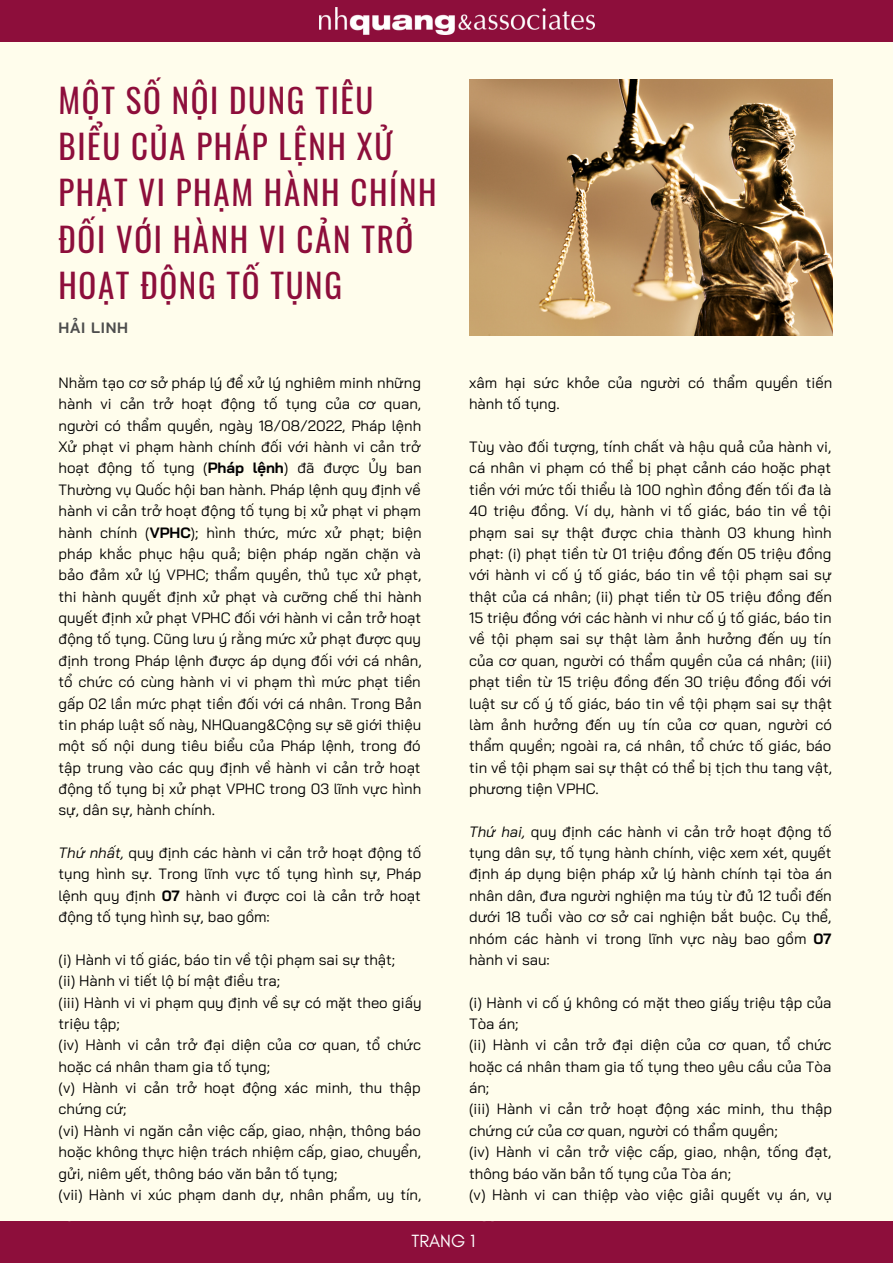
<style>
.page{position:relative;width:893px;height:1264px;background:#fff}
.page>*{position:absolute;margin:0;border:0;box-sizing:border-box;transform-origin:0 0}
.t1{font:33px/46px "Oswald";letter-spacing:.05em;color:#8d0e3b}
.t2{font:18px "Glacial Indifference";color:#fff}
.t3{font:15px/21.3px "Bai Jamjuree";color:#000;text-align:justify}
.t4{font:700 15px "Bai Jamjuree";letter-spacing:.05em;color:#4d4d4d}
.s1{font-weight:700}
.s2{font-style:italic}
</style>
<div class="page">
<div style="left:0;top:0;width:892px;height:1262px;background:#fffdec"></div>
<div style="left:0;top:0;width:892px;height:42px;background:#8d0e3b"></div>
<div style="left:0;top:1221px;width:892px;height:41px;background:#8d0e3b"></div>
<img style="left:469px;top:79px;width:363px;height:257px">
<img style="left:319px;top:7px;width:275px;height:27px">
<h1 class="t1" style="left:58px;top:76px;width:379px">MỘT SỐ NỘI DUNG TIÊU<br>BIỂU CỦA PHÁP LỆNH XỬ<br>PHẠT VI PHẠM HÀNH CHÍNH<br>ĐỐI VỚI HÀNH VI CẢN TRỞ<br>HOẠT ĐỘNG TỐ TỤNG</h1>
<p class="t4" style="left:58px;top:318px;width:71px">HẢI LINH</p>
<p class="t3" style="left:58px;top:372px;width:364px">Nhằm tạo cơ sở pháp lý để xử lý nghiêm minh những hành vi cản trở hoạt động tố tụng của cơ quan, người có thẩm quyền, ngày 18/08/2022, Pháp lệnh Xử phạt vi phạm hành chính đối với hành vi cản trở hoạt động tố tụng (<span class="s1">Pháp lệnh</span>) đã được Ủy ban Thường vụ Quốc hội ban hành. Pháp lệnh quy định về hành vi cản trở hoạt động tố tụng bị xử phạt vi phạm hành chính (<span class="s1">VPHC</span>); hình thức, mức xử phạt; biện pháp khắc phục hậu quả; biện pháp ngăn chặn và bảo đảm xử lý VPHC; thẩm quyền, thủ tục xử phạt, thi hành quyết định xử phạt và cưỡng chế thi hành quyết định xử phạt VPHC đối với hành vi cản trở hoạt động tố tụng. Cũng lưu ý rằng mức xử phạt được quy định trong Pháp lệnh được áp dụng đối với cá nhân, tổ chức có cùng hành vi vi phạm thì mức phạt tiền gấp 02 lần mức phạt tiền đối với cá nhân. Trong Bản tin pháp luật số này, NHQuang&amp;Cộng sự sẽ giới thiệu một số nội dung tiêu biểu của Pháp lệnh, trong đó tập trung vào các quy định về hành vi cản trở hoạt động tố tụng bị xử phạt VPHC trong 03 lĩnh vực hình sự, dân sự, hành chính.</p>
<p class="t3" style="left:58px;top:841px;width:364px"><span class="s2">Thứ nhất,</span> quy định các hành vi cản trở hoạt động tố tụng hình sự. Trong lĩnh vực tố tụng hình sự, Pháp lệnh quy định <span class="s1">07</span> hành vi được coi là cản trở hoạt động tố tụng hình sự, bao gồm:</p>
<p class="t3" style="left:58px;top:948px;width:364px;text-align:left">(i) Hành vi tố giác, báo tin về tội phạm sai sự thật;<br>(ii) Hành vi tiết lộ bí mật điều tra;<br>(iii) Hành vi vi phạm quy định về sự có mặt theo giấy triệu tập;<br>(iv) Hành vi cản trở đại diện của cơ quan, tổ chức hoặc cá nhân tham gia tố tụng;<br>(v) Hành vi cản trở hoạt động xác minh, thu thập chứng cứ;<br>(vi) Hành vi ngăn cản việc cấp, giao, nhận, thông báo hoặc không thực hiện trách nhiệm cấp, giao, chuyển, gửi, niêm yết, thông báo văn bản tố tụng;<br>(vii) Hành vi xúc phạm danh dự, nhân phẩm, uy tín,</p>
<p class="t3" style="left:469px;top:372px;width:364px">xâm hại sức khỏe của người có thẩm quyền tiến hành tố tụng.</p>
<p class="t3" style="left:469px;top:436px;width:364px">Tùy vào đối tượng, tính chất và hậu quả của hành vi, cá nhân vi phạm có thể bị phạt cảnh cáo hoặc phạt tiền với mức tối thiểu là 100 nghìn đồng đến tối đa là 40 triệu đồng. Ví dụ, hành vi tố giác, báo tin về tội phạm sai sự thật được chia thành 03 khung hình phạt: (i) phạt tiền từ 01 triệu đồng đến 05 triệu đồng với hành vi cố ý tố giác, báo tin về tội phạm sai sự thật của cá nhân; (ii) phạt tiền từ 05 triệu đồng đến 15 triệu đồng với các hành vi như cố ý tố giác, báo tin về tội phạm sai sự thật làm ảnh hưởng đến uy tín của cơ quan, người có thẩm quyền của cá nhân; (iii) phạt tiền từ 15 triệu đồng đến 30 triệu đồng đối với luật sư cố ý tố giác, báo tin về tội phạm sai sự thật làm ảnh hưởng đến uy tín của cơ quan, người có thẩm quyền; ngoài ra, cá nhân, tổ chức tố giác, báo tin về tội phạm sai sự thật có thể bị tịch thu tang vật, phương tiện VPHC.</p>
<p class="t3" style="left:469px;top:820px;width:364px"><span class="s2">Thứ hai,</span> quy định các hành vi cản trở hoạt động tố tụng dân sự, tố tụng hành chính, việc xem xét, quyết định áp dụng biện pháp xử lý hành chính tại tòa án nhân dân, đưa người nghiện ma túy từ đủ 12 tuổi đến dưới 18 tuổi vào cơ sở cai nghiện bắt buộc. Cụ thể, nhóm các hành vi trong lĩnh vực này bao gồm <span class="s1">07 </span>hành vi sau:</p>
<p class="t3" style="left:469px;top:991px;width:364px;text-align:left">(i) Hành vi cố ý không có mặt theo giấy triệu tập của Tòa án;<br>(ii) Hành vi cản trở đại diện của cơ quan, tổ chức hoặc cá nhân tham gia tố tụng theo yêu cầu của Tòa án;<br>(iii) Hành vi cản trở hoạt động xác minh, thu thập chứng cứ của cơ quan, người có thẩm quyền;<br>(iv) Hành vi cản trở việc cấp, giao, nhận, tống đạt, thông báo văn bản tố tụng của Tòa án;<br>(v) Hành vi can thiệp vào việc giải quyết vụ án, vụ</p>
<p class="t2" style="left:411px;top:1230px;width:65px">TRANG 1</p>
</div>
